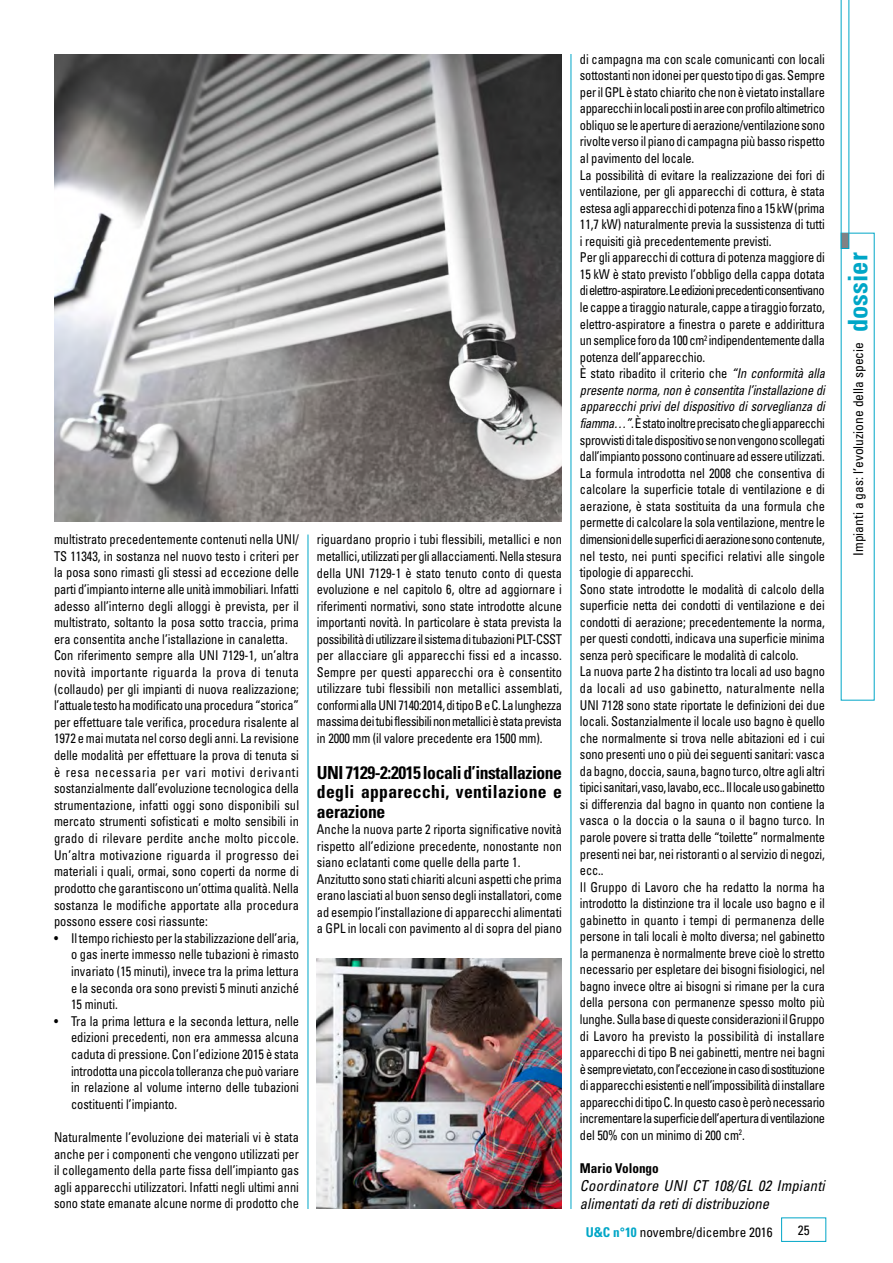
<style>
.page{position:relative;width:893px;height:1263px;background:#fff}
.page>*{position:absolute;margin:0;border:0;box-sizing:border-box;transform-origin:0 0}
.t1{font:700 condensed 27px "Univers LT Std";color:#00a6c7}
.t2{font:700 condensed 18px/19.5px "Univers";letter-spacing:.02em;color:#000;text-align:justify}
.t3{font:italic condensed 15px/18px "Univers";color:#000}
.t4{font:condensed 13.5px/16.5px "Univers LT Std";letter-spacing:-.01em;color:#000;text-align:justify;scale:.92 1}
.t5{font:condensed 13.5px "Univers LT Std";letter-spacing:-.01em;color:#000}
.t6{font:700 condensed 13.5px "Univers";color:#000}
.s1{font-style:italic}
.s2{font-weight:700;color:#00a6c7}
</style>
<div class="page">
<svg style="left:841px;top:0;width:8px;height:249px"></svg>
<div style="left:781px;top:1217px;width:45px;height:25px;border:1px solid #00a6c7"></div>
<hr style="left:308px;top:534px;width:1px;height:675px;background:#00a6c7">
<hr style="left:571px;top:54px;width:1px;height:1155px;background:#00a6c7">
<img style="left:54px;top:54px;width:508px;height:468px">
<img style="left:317px;top:959px;width:245px;height:250px">
<p class="t4" style="left:54px;top:531px;width:268px;text-align:left">multistrato precedentemente contenuti nella UNI/ TS 11343, in sostanza nel nuovo testo i criteri per la posa sono rimasti gli stessi ad eccezione delle parti d’impianto interne alle unità immobiliari. Infatti adesso all’interno degli alloggi è prevista, per il multistrato, soltanto la posa sotto traccia, prima era consentita anche l’istallazione in canaletta.<br>Con riferimento sempre alla UNI 7129-1, un’altra novità importante riguarda la prova di tenuta (collaudo) per gli impianti di nuova realizzazione; l’attuale testo ha modificato una procedura “storica” per effettuare tale verifica, procedura risalente al 1972 e mai mutata nel corso degli anni. La revisione delle modalità per effettuare la prova di tenuta si è resa necessaria per vari motivi derivanti sostanzialmente dall’evoluzione tecnologica della strumentazione, infatti oggi sono disponibili sul mercato strumenti sofisticati e molto sensibili in grado di rilevare perdite anche molto piccole.<br>Un’altra motivazione riguarda il progresso dei materiali i quali, ormai, sono coperti da norme di prodotto che garantiscono un’ottima qualità. Nella sostanza le modifiche apportate alla procedura possono essere cosi riassunte:</p>
<p class="t4" style="left:71px;top:929px;width:249px;text-indent:-17px">• Il tempo richiesto per la stabilizzazione dell’aria, o gas inerte immesso nelle tubazioni è rimasto invariato (15 minuti), invece tra la prima lettura e la seconda ora sono previsti 5 minuti anziché 15 minuti.</p>
<p class="t4" style="left:71px;top:1012px;width:249px;text-indent:-17px">• Tra la prima lettura e la seconda lettura, nelle edizioni precedenti, non era ammessa alcuna caduta di pressione. Con l’edizione 2015 è stata introdotta una piccola tolleranza che può variare in relazione al volume interno delle tubazioni costituenti l’impianto.</p>
<p class="t4" style="left:54px;top:1129px;width:268px">Naturalmente l’evoluzione dei materiali vi è stata anche per i componenti che vengono utilizzati per il collegamento della parte fissa dell’impianto gas agli apparecchi utilizzatori. Infatti negli ultimi anni sono state emanate alcune norme di prodotto che</p>
<p class="t4" style="left:317px;top:531px;width:268px">riguardano proprio i tubi flessibili, metallici e non metallici, utilizzati per gli allacciamenti. Nella stesura della UNI 7129-1 è stato tenuto conto di questa evoluzione e nel capitolo 6, oltre ad aggiornare i riferimenti normativi, sono state introdotte alcune importanti novità. In particolare è stata prevista la possibilità di utilizzare il sistema di tubazioni PLT-CSST per allacciare gli apparecchi fissi ed a incasso.<br>Sempre per questi apparecchi ora è consentito utilizzare tubi flessibili non metallici assemblati, conformi alla UNI 7140:2014, di tipo B e C. La lunghezza massima dei tubi flessibili non metallici è stata prevista in 2000 mm (il valore precedente era 1500 mm).</p>
<h2 class="t2" style="left:317px;top:762px;width:247px">UNI 7129-2:2015 locali d’installazione degli apparecchi, ventilazione e aerazione</h2>
<p class="t4" style="left:317px;top:821px;width:268px;text-align:left">Anche la nuova parte 2 riporta significative novità rispetto all’edizione precedente, nonostante non siano eclatanti come quelle della parte 1.<br>Anzitutto sono stati chiariti alcuni aspetti che prima erano lasciati al buon senso degli installatori, come ad esempio l’installazione di apparecchi alimentati a GPL in locali con pavimento al di sopra del piano</p>
<p class="t4" style="left:580px;top:51px;width:268px;text-align:left">di campagna ma con scale comunicanti con locali sottostanti non idonei per questo tipo di gas. Sempre per il GPL è stato chiarito che non è vietato installare apparecchi in locali posti in aree con profilo altimetrico obliquo se le aperture di aerazione/ventilazione sono rivolte verso il piano di campagna più basso rispetto al pavimento del locale.<br>La possibilità di evitare la realizzazione dei fori di ventilazione, per gli apparecchi di cottura, è stata estesa agli apparecchi di potenza fino a 15 kW (prima 11,7 kW) naturalmente previa la sussistenza di tutti i requisiti già precedentemente previsti.<br>Per gli apparecchi di cottura di potenza maggiore di 15 kW è stato previsto l’obbligo della cappa dotata di elettro-aspiratore. Le edizioni precedenti consentivano le cappe a tiraggio naturale, cappe a tiraggio forzato, elettro-aspiratore a finestra o parete e addirittura un semplice foro da 100 cm<sup>2</sup> indipendentemente dalla potenza dell’apparecchio.<br>È stato ribadito il criterio che <span class="s1">“In conformità alla presente norma, non è consentita l’installazione di apparecchi privi del dispositivo di sorveglianza di fiamma…”</span>. È stato inoltre precisato che gli apparecchi sprovvisti di tale dispositivo se non vengono scollegati dall’impianto possono continuare ad essere utilizzati.<br>La formula introdotta nel 2008 che consentiva di calcolare la superficie totale di ventilazione e di aerazione, è stata sostituita da una formula che permette di calcolare la sola ventilazione, mentre le dimensioni delle superfici di aerazione sono contenute, nel testo, nei punti specifici relativi alle singole tipologie di apparecchi.<br>Sono state introdotte le modalità di calcolo della superficie netta dei condotti di ventilazione e dei condotti di aerazione; precedentemente la norma, per questi condotti, indicava una superficie minima senza però specificare le modalità di calcolo.<br>La nuova parte 2 ha distinto tra locali ad uso bagno da locali ad uso gabinetto, naturalmente nella UNI 7128 sono state riportate le definizioni dei due locali. Sostanzialmente il locale uso bagno è quello che normalmente si trova nelle abitazioni ed i cui sono presenti uno o più dei seguenti sanitari: vasca da bagno, doccia, sauna, bagno turco, oltre agli altri tipici sanitari, vaso, lavabo, ecc.. Il locale uso gabinetto si differenzia dal bagno in quanto non contiene la vasca o la doccia o la sauna o il bagno turco. In parole povere si tratta delle “toilette” normalmente presenti nei bar, nei ristoranti o al servizio di negozi, ecc..<br>Il Gruppo di Lavoro che ha redatto la norma ha introdotto la distinzione tra il locale uso bagno e il gabinetto in quanto i tempi di permanenza delle persone in tali locali è molto diversa; nel gabinetto la permanenza è normalmente breve cioè lo stretto necessario per espletare dei bisogni fisiologici, nel bagno invece oltre ai bisogni si rimane per la cura della persona con permanenze spesso molto più lunghe. Sulla base di queste considerazioni il Gruppo di Lavoro ha previsto la possibilità di installare apparecchi di tipo B nei gabinetti, mentre nei bagni è sempre vietato, con l’eccezione in caso di sostituzione di apparecchi esistenti e nell’impossibilità di installare apparecchi di tipo C. In questo caso è però necessario incrementare la superficie dell’apertura di ventilazione del 50% con un minimo di 200 cm<sup>2</sup>.</p>
<p class="t6" style="left:580px;top:1160px;width:80px">Mario Volongo</p>
<p class="t3" style="left:580px;top:1176px;width:246px">Coordinatore UNI CT 108/GL 02 Impianti alimentati da reti di distribuzione</p>
<p class="t5" style="left:586px;top:1223px;width:188px"><span class="s2">U&amp;C n°10</span> novembre/dicembre 2016</p>
<p class="t5" style="left:798px;top:1221px;width:13px">25</p>
<h1 class="t1" style="left:841px;top:332px;width:81px;rotate:-90deg">dossier</h1>
<p class="t5" style="left:850px;top:556px;width:215px;rotate:-90deg">Impianti a gas: l’evoluzione della specie</p>
</div>
